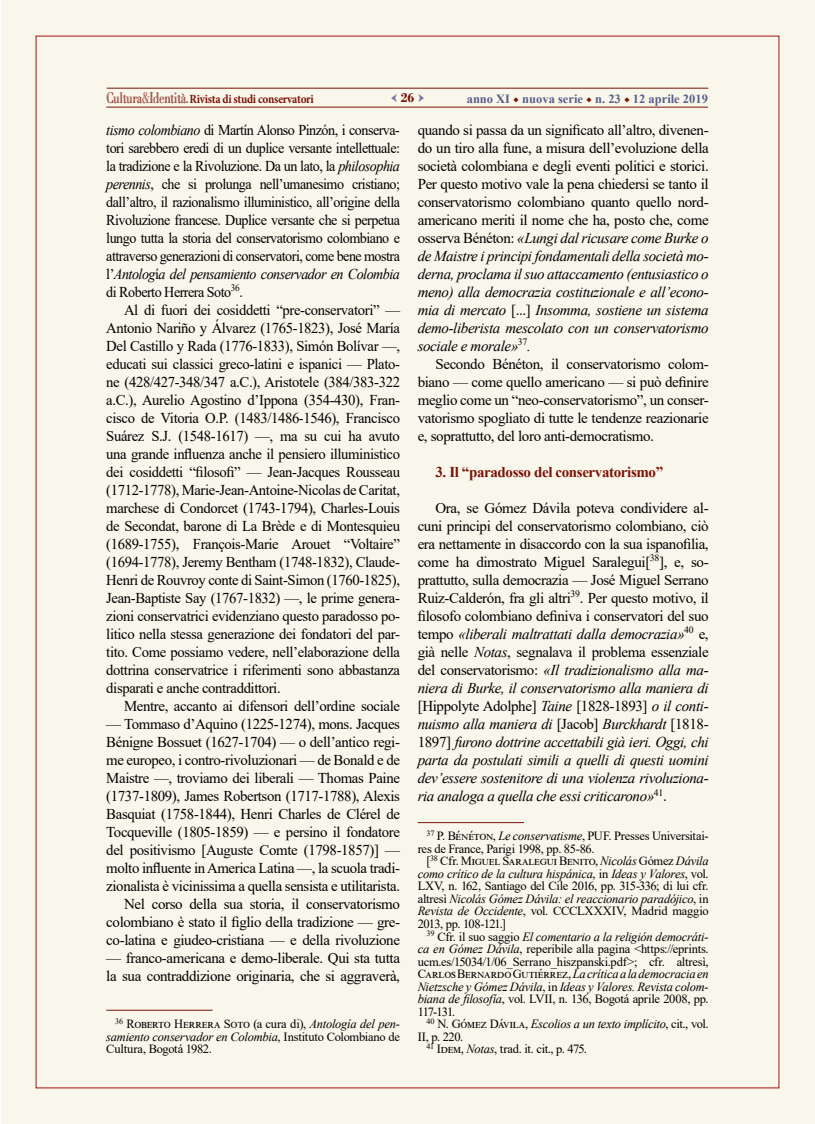
<style>
.page{position:relative;width:815px;height:1124px;background:#fff}
.page>*{position:absolute;margin:0;border:0;box-sizing:border-box;transform-origin:0 0}
.t1{font:15px/18px "Times New Roman";letter-spacing:-.025em;color:#000;text-align:justify}
.t2{font:15px/18px "Times New Roman";letter-spacing:-.025em;color:#000;text-align:justify;scale:.94 1}
.t3{font:700 15px "Times New Roman";letter-spacing:-.025em;color:#7a1307}
.t4{font:15px "Minion Pro";color:#73789e}
.t5{font:12.5px/12.5px "Times New Roman";letter-spacing:-.02em;color:#000;text-align:justify}
.t6{font:italic 12.5px "Times New Roman";letter-spacing:-.02em;color:#000}
.t7{font:700 12.5px "Minion Pro";letter-spacing:-.025em;color:#7a1307;scale:.9 1}
.t8{font:700 12.5px "Times New Roman";color:#575e87}
.s1{font-family:"OPTI Bodoni Open";font-weight:400;font-size:15.62px}
.s2{font-family:"OPTI Bodoni Open";font-weight:400;font-size:15.62px;color:#923824}
.s3{font-family:"Bodoni";font-weight:700;font-size:13.75px;color:#7a1307}
.s4{font-family:"Minion Pro";font-weight:400;color:#7a1307}
.s5{font-style:italic}
.s6{font-style:normal}
</style>
<div class="page">
<div style="left:1px;top:0;width:813px;height:1123px;background:#f9f6eb"></div>
<hr style="left:106px;top:107px;width:602px;height:1px;background:#7a1307">
<hr style="left:107px;top:88px;width:601px;height:1px;background:#7a1307">
<hr style="left:418px;top:822px;width:106px;height:1px;background:#7a1307">
<hr style="left:106px;top:1009px;width:107px;height:1px;background:#7a1307">
<p class="t7" style="left:106px;top:90px;width:232px"><span class="s1">Cultura</span><span class="s2">&amp;</span><span class="s1">Identità.</span> Rivista di studi conservatori</p>
<p class="t4" style="left:391px;top:87px;width:35px">←<span class="s3">26</span>→</p>
<p class="t8" style="left:467px;top:90px;width:243px">anno XI <span class="s4">◆</span> nuova serie <span class="s4">◆</span> n. 23 <span class="s4">◆</span> 12 aprile 2019</p>
<p class="t1" style="left:418px;top:120px;width:293px">quando si passa da un significato all’altro, divenen&shy;do un tiro alla fune, a misura dell’evoluzione della società colombiana e degli eventi politici e storici.<br>Per questo motivo vale la pena chiedersi se tanto il conservatorismo colombiano quanto quello nord&shy;americano meriti il nome che ha, posto che, come osserva Bénéton: <span class="s5">«Lungi dal ricusare come Burke o de Maistre i principi fondamentali della società mo&shy;derna, proclama il suo attaccamento (entusiastico o meno) alla democrazia costituzionale e all’econo&shy;mia di mercato</span> [...] <span class="s5">Insomma, sostiene un sistema demo-liberista mescolato con un conservatorismo sociale e morale»</span><sup>37</sup><span class="s5">.</span></p>
<p class="t1" style="left:418px;top:354px;width:293px;text-indent:18px">Secondo Bénéton, il conservatorismo colom&shy;biano — come quello americano — si può definire meglio come un “neo-conservatorismo”, un conser&shy;vatorismo spogliato di tutte le tendenze reazionarie e, soprattutto, del loro anti-democratismo.</p>
<p class="t3" style="left:435px;top:461px;width:229px">3. Il “paradosso del conservatorismo”</p>
<p class="t1" style="left:418px;top:498px;width:293px;text-indent:18px">Ora, se Gómez Dávila poteva condividere al&shy;cuni principi del conservatorismo colombiano, ciò era nettamente in disaccordo con la sua ispanofilia, come ha dimostrato Miguel Saralegui[<sup>38</sup>], e, so&shy;prattutto, sulla democrazia — José Miguel Serrano Ruiz-Calderón, fra gli altri<sup>39</sup>. Per questo motivo, il filosofo colombiano definiva i conservatori del suo tempo <span class="s5">«liberali maltrattati dalla democrazia»</span><sup>40</sup> e, già nelle <span class="s5">Notas</span>, segnalava il problema essenziale del conservatorismo: <span class="s5">«Il tradizionalismo alla ma&shy;niera di Burke, il conservatorismo alla maniera di </span>[Hippolyte Adolphe] <span class="s5">Taine</span> [1828-1893] <span class="s5">o il conti&shy;nuismo alla maniera di</span> [Jacob] <span class="s5">Burckhardt</span> [1818- 1897] <span class="s5">furono dottrine accettabili già ieri. Oggi, chi parta da postulati simili a quelli di questi uomini dev’essere sostenitore di una violenza rivoluziona&shy;ria analoga a quella che essi criticarono»</span><sup>41</sup>.</p>
<p class="t5" style="left:418px;top:829px;width:292px;text-indent:9px"><sup>37</sup> P. Bénéton, <span class="s5">Le conservatisme</span>, PUF. Presses Universitai&shy;res de France, Parigi 1998, pp. 85-86.</p>
<p class="t5" style="left:418px;top:854px;width:292px;text-indent:9px">[<sup>38</sup> Cfr. Miguel Saralegui Benito, <span class="s5">Nicolás</span> Gómez <span class="s5">Dávila como crítico de la cultura hispánica</span>, in <span class="s5">Ideas y Valores</span>, vol.<br>LXV, n. 162, Santiago del Cile 2016, pp. 315-336; di lui cfr. altresì <span class="s5">Nicolás Gómez Dávila: el reaccionario paradójico</span>, in <span class="s5">Revista de Occidente</span>, vol. CCCLXXXIV, Madrid maggio 2013, pp. 108-121.]</p>
<p class="t5" style="left:418px;top:929px;width:292px;text-indent:9px"><sup>39</sup> Cfr. il suo saggio <span class="s5">El comentario a la religión democráti&shy;ca en Gómez Dávila</span>, reperibile alla pagina &lt;https://eprints. ucm.es/15034/1/06_Serrano_hiszpanski.pdf&gt;; cfr. altresì, Carlos Bernardo Gutiérrez, <span class="s5">La crítica a la democracia en Nietzsche y Gómez Dávila</span>, in <span class="s5">Ideas y Valores. Revista colom&shy;biana de filosofía</span>, vol. LVII, n. 136, Bogotá aprile 2008, pp.<br>117-131.</p>
<p class="t6" style="left:427px;top:1015px;width:284px"><sup>40</sup> <span class="s6">N. Gómez Dávila,</span> Escolios a un texto implícito<span class="s6">, cit., vol.</span></p>
<p class="t5" style="left:418px;top:1029px;width:47px">II, p. 220.</p>
<p class="t5" style="left:427px;top:1042px;width:162px"><sup>41</sup> Idem, <span class="s5">Notas</span>, trad. it. cit., p. 475.</p>
<p class="t2" style="left:106px;top:120px;width:314px"><span class="s5">tismo colombiano</span> di Martín Alonso Pinzón, i conserva&shy;tori sarebbero eredi di un duplice versante intellettuale: la tradizione e la Rivoluzione. Da un lato, la <span class="s5">philosophia perennis</span>, che si prolunga nell’umanesimo cristiano; dall’altro, il razionalismo illuministico, all’origine della Rivoluzione francese. Duplice versante che si perpetua lungo tutta la storia del conservatorismo colombiano e attraverso generazioni di conservatori, come bene mostra l’<span class="s5">Antolog</span>í<span class="s5">a del pensamiento conservador en Colombia </span>di Roberto Herrera Soto<sup>36</sup>.</p>
<p class="t1" style="left:106px;top:300px;width:295px;text-indent:18px">Al di fuori dei cosiddetti “pre-conservatori” — Antonio Nariño y Álvarez (1765-1823), José María Del Castillo y Rada (1776-1833), Simón Bolívar —, educati sui classici greco-latini e ispanici — Plato&shy;ne (428/427-348/347 a.C.), Aristotele (384/383-322 a.C.), Aurelio Agostino d’Ippona (354-430), Fran&shy;cisco de Vitoria O.P. (1483/1486-1546), Francisco Suárez S.J. (1548-1617) —, ma su cui ha avuto una grande influenza anche il pensiero illuministico dei cosiddetti “filosofi” — Jean-Jacques Rousseau (1712-1778), Marie-Jean-Antoine-Nicolas de Caritat, marchese di Condorcet (1743-1794), Charles-Louis de Secondat, barone di La Brède e di Montesquieu (1689-1755), François-Marie Arouet “Voltaire” (1694-1778), Jeremy Bentham (1748-1832), Claude-Henri de Rouvroy conte di Saint-Simon (1760-1825), Jean-Baptiste Say (1767-1832) —, le prime genera&shy;zioni conservatrici evidenziano questo paradosso po&shy;litico nella stessa generazione dei fondatori del par&shy;tito. Come possiamo vedere, nell’elaborazione della dottrina conservatrice i riferimenti sono abbastanza disparati e anche contraddittori.</p>
<p class="t1" style="left:124px;top:696px;width:277px">Mentre, accanto ai difensori dell’ordine sociale</p>
<p class="t1" style="left:106px;top:714px;width:295px;text-align:right">— Tommaso d’Aquino (1225-1274), mons. Jacques Bénigne Bossuet (1627-1704) — o dell’antico regi&shy;me europeo, i contro-rivoluzionari — de Bonald e de Maistre —, troviamo dei liberali — Thomas Paine (1737-1809), James Robertson (1717-1788), Alexis Basquiat (1758-1844), Henri Charles de Clérel de Tocqueville (1805-1859) — e persino il fondatore del positivismo [Auguste Comte (1798-1857)] — molto influente in America Latina —, la scuola tradi&shy;zionalista è vicinissima a quella sensista e utilitarista.<br>Nel corso della sua storia, il conservatorismo colombiano è stato il figlio della tradizione — gre&shy;co-latina e giudeo-cristiana — e della rivoluzione</p>
<p class="t1" style="left:106px;top:948px;width:295px">— franco-americana e demo-liberale. Qui sta tutta la sua contraddizione originaria, che si aggraverà,</p>
<p class="t5" style="left:106px;top:1017px;width:295px;text-indent:9px"><sup>36</sup> Roberto Herrera Soto (a cura di), <span class="s5">Antología del pen&shy;samiento conservador en Colombia</span>, Instituto Colombiano de Cultura, Bogotá 1982.</p>
</div>
